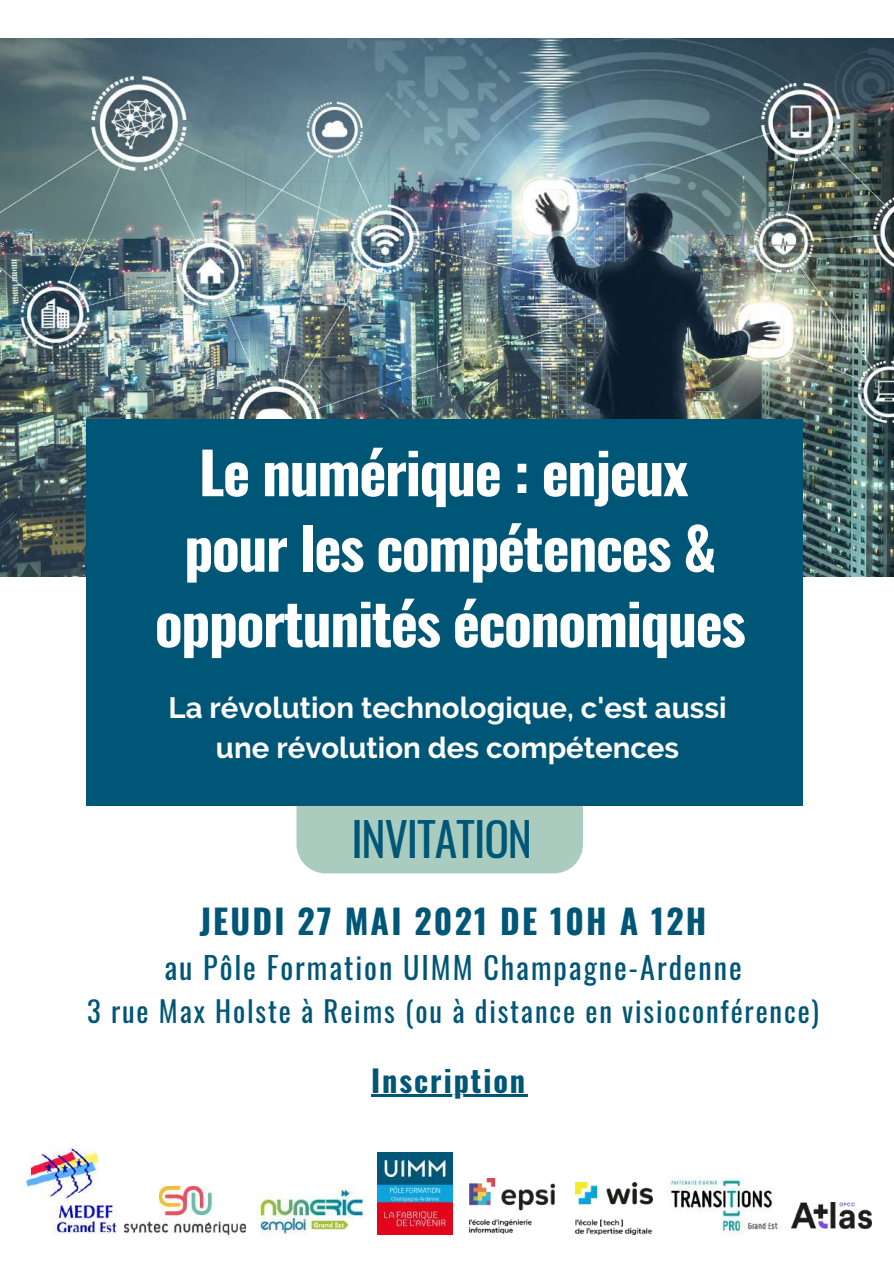
<style>
.page{position:relative;width:894px;height:1264px;background:#fff}
.page>*{position:absolute;margin:0;border:0;box-sizing:border-box;transform-origin:0 0}
.t1{font:700 57.45px/75.4px "Oswald";letter-spacing:-.025em;color:#fff;text-align:center}
.t2{font:45.75px "Oswald";letter-spacing:-.025em;color:#005677}
.t3{font:700 33.75px "Oswald";letter-spacing:.065em;color:#005677}
.t4{font:30.15px "Oswald";letter-spacing:.065em;color:#005677}
.t5{font:700 30.15px "Oswald";letter-spacing:.065em;color:#005677}
.t6{font:700 29.25px/39.5px "Raleway";color:#fff;text-align:center}
.t7{font:28.65px "Oswald";letter-spacing:.065em;color:#005677}
</style>
<div class="page">
<img style="left:0;top:38px;width:893px;height:539px">
<div style="left:296px;top:719px;width:286px;height:154px;background:#a9ccbe;border-radius:29px"></div>
<div style="left:86px;top:419px;width:716px;height:387px;background:#005677"></div>
<img style="left:377px;top:1152px;width:75px;height:81px">
<img style="left:125px;top:1186px;width:120px;height:48px">
<img style="left:23px;top:1146px;width:93px;height:87px">
<img style="left:469px;top:1178px;width:85px;height:55px">
<img style="left:575px;top:1182px;width:77px;height:52px">
<img style="left:669px;top:1177px;width:109px;height:58px">
<img style="left:258px;top:1182px;width:108px;height:53px">
<img style="left:791px;top:1202px;width:79px;height:26px">
<hr style="left:371px;top:1094px;width:156px;height:3px;background:#005677">
<h1 class="t1" style="left:155px;top:432px;width:592px">Le numérique : enjeux pour les compétences &amp; opportunités économiques</h1>
<p class="t6" style="left:168px;top:688px;width:559px">La révolution technologique, c'est aussi une révolution des compétences</p>
<h2 class="t2" style="left:351px;top:803px;width:182px">INVITATION</h2>
<p class="t3" style="left:199px;top:894px;width:508px">JEUDI 27 MAI 2021 DE 10H A 12H</p>
<p class="t4" style="left:164px;top:944px;width:578px">au Pôle Formation UIMM Champagne-Ardenne</p>
<p class="t7" style="left:87px;top:988px;width:733px">3 rue Max Holste à Reims (ou à distance en visioconférence)</p>
<p class="t5" style="left:371px;top:1056px;width:155px">Inscription</p>
</div>
